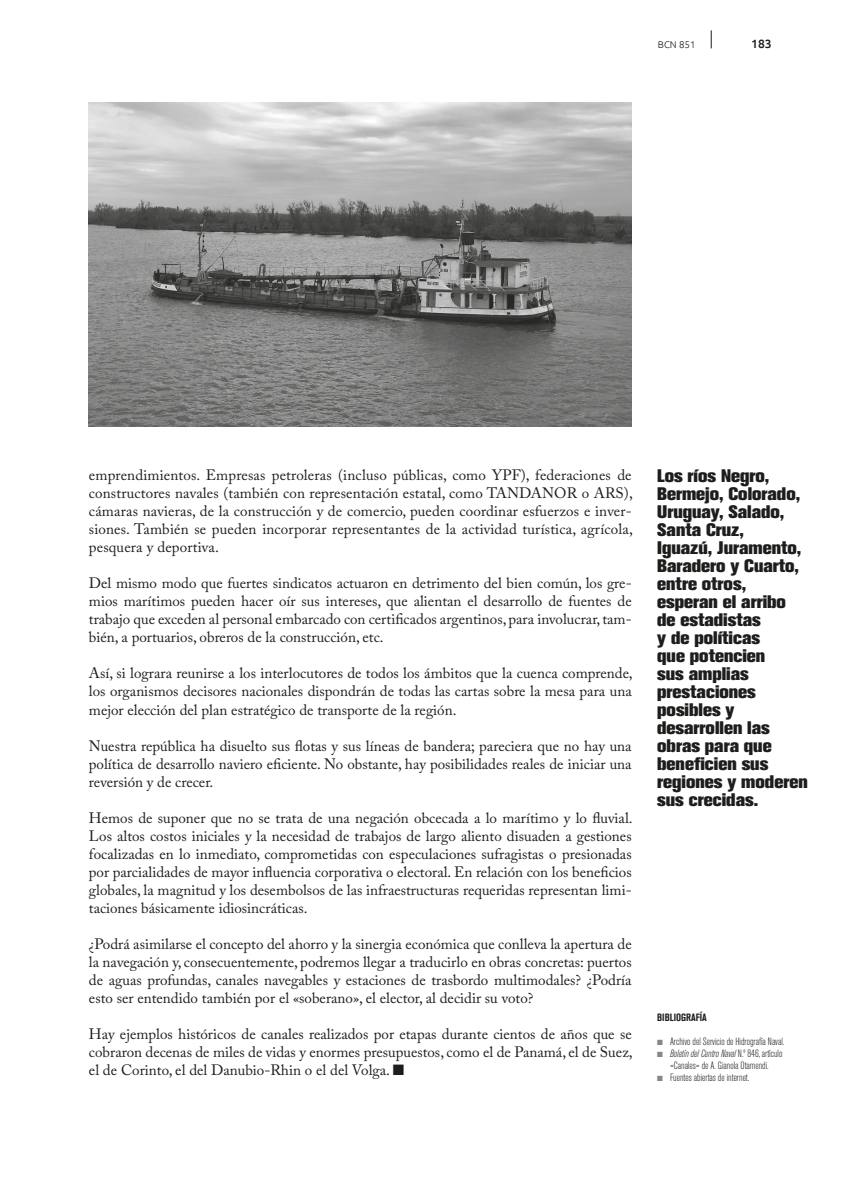
<style>
.page{position:relative;width:850px;height:1190px;background:#fff}
.page>*{position:absolute;margin:0;border:0;box-sizing:border-box;transform-origin:0 0}
.t1{font:800 18px/18px "Akzidenz Grotesk BQ";color:#1d1d1b}
.t2{font:15px/18px "Adobe Caslon Pro";color:#1d1d1b;text-align:justify}
.t3{font:500 12px "Ubuntu";color:#1d1d1b}
.t4{font:300 condensed 10.5px/12px "Akzidenz Grotesk BQ";color:#1d1d1b;text-align:center}
.t5{font:700 condensed 10.5px "Akzidenz Grotesk BQ";color:#1d1d1b}
.t6{font:300 9.75px "Ubuntu";color:#1d1d1b}
.s1{color:#878787}
.s2{font-style:italic}
</style>
<div class="page">
<svg style="left:711px;top:30px;width:1px;height:18px"></svg>
<img style="left:89px;top:102px;width:542px;height:324px">
<p class="t6" style="left:658px;top:39px;width:39px">BCN 851</p>
<p class="t3" style="left:751px;top:37px;width:22px">183</p>
<p class="t2" style="left:89px;top:466px;width:545px">emprendimientos. Empresas petroleras (incluso públicas, como YPF), federaciones de constructores navales (también con representación estatal, como TANDANOR o ARS), cámaras navieras, de la construcción y de comercio, pueden coordinar esfuerzos e inver&shy;siones. También se pueden incorporar representantes de la actividad turística, agrícola, pesquera y deportiva.</p>
<p class="t2" style="left:89px;top:574px;width:544px">Del mismo modo que fuertes sindicatos actuaron en detrimento del bien común, los gre&shy;mios marítimos pueden hacer oír sus intereses, que alientan el desarrollo de fuentes de trabajo que exceden al personal embarcado con certificados argentinos, para involucrar, tam&shy;bién, a portuarios, obreros de la construcción, etc.</p>
<p class="t2" style="left:89px;top:664px;width:545px">Así, si lograra reunirse a los interlocutores de todos los ámbitos que la cuenca comprende, los organismos decisores nacionales dispondrán de todas las cartas sobre la mesa para una mejor elección del plan estratégico de transporte de la región.</p>
<p class="t2" style="left:89px;top:736px;width:544px">Nuestra república ha disuelto sus flotas y sus líneas de bandera; pareciera que no hay una política de desarrollo naviero eficiente. No obstante, hay posibilidades reales de iniciar una reversión y de crecer.</p>
<p class="t2" style="left:89px;top:808px;width:545px">Hemos de suponer que no se trata de una negación obcecada a lo marítimo y lo fluvial.<br>Los altos costos iniciales y la necesidad de trabajos de largo aliento disuaden a gestiones focalizadas en lo inmediato, comprometidas con especulaciones sufragistas o presionadas por parcialidades de mayor influencia corporativa o electoral. En relación con los beneficios globales, la magnitud y los desembolsos de las infraestructuras requeridas representan limi&shy;taciones básicamente idiosincráticas.</p>
<p class="t2" style="left:89px;top:934px;width:544px">¿Podrá asimilarse el concepto del ahorro y la sinergia económica que conlleva la apertura de la navegación y, consecuentemente, podremos llegar a traducirlo en obras concretas: puertos de aguas profundas, canales navegables y estaciones de trasbordo multimodales? ¿Podría esto ser entendido también por el «soberano», el elector, al decidir su voto?</p>
<p class="t2" style="left:89px;top:1024px;width:545px">Hay ejemplos históricos de canales realizados por etapas durante cientos de años que se cobraron decenas de miles de vidas y enormes presupuestos, como el de Panamá, el de Suez, el de Corinto, el del Danubio-Rhin o el del Volga. ■</p>
<p class="t1" style="left:657px;top:467px;width:152px">Los ríos Negro,<br>Bermejo, Colorado,<br>Uruguay, Salado,<br>Santa Cruz,<br>Iguazú, Juramento,<br>Baradero y Cuarto, entre otros, esperan el arribo de estadistas<br>y de políticas<br>que potencien<br>sus amplias prestaciones posibles y desarrollen las obras para que beneficien sus regiones y moderen sus crecidas.</p>
<p class="t5" style="left:657px;top:1011px;width:51px">BIBLIOGRAFÍA</p>
<p class="t4" style="left:657px;top:1035px;width:129px"><span class="s1">■</span> Archivo del Servicio de Hidrografía Naval.</p>
<p class="t4" style="left:657px;top:1047px;width:127px"><span class="s1">■</span> <span class="s2">Boletín del Centro Naval</span> N.º 846, artículo «Canales» de A. Gianola Otamendi.</p>
<p class="t4" style="left:657px;top:1071px;width:94px"><span class="s1">■</span> Fuentes abiertas de internet.</p>
</div>
